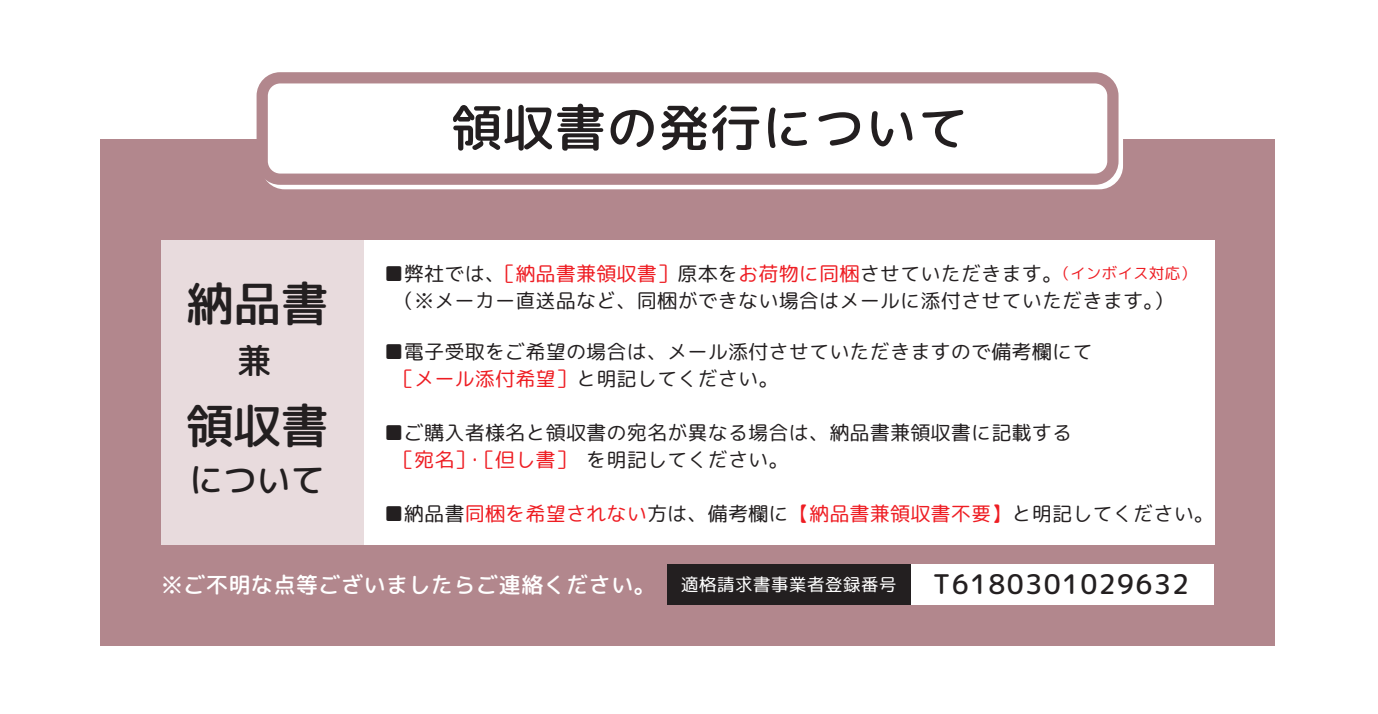
<style>
.page{position:relative;width:1378px;height:714px;background:#fff}
.page>*{position:absolute;margin:0;border:0;box-sizing:border-box;transform-origin:0 0}
.t1{font:51.75px "rounded x mgenplus 2 p medium";color:#231f20}
.t2{font:47.25px "rounded l mgenplus 1 c medium";color:#231f20}
.t3{font:33.75px "rounded l mgenplus 1 c medium";color:#231f20}
.t4{font:27px "rounded x mgenplus 2 p medium";letter-spacing:.05em;color:#231f20}
.t5{font:22.5px "rounded x mgenplus 2 p medium";color:#fff}
.t6{font:20.25px/27px "rounded x mgenplus 2 p regular";color:#231f20}
.s1{color:#ee1d23}
.s2{font-size:15.75px;color:#ee1d23}
.s3{font-family:"rounded x mgenplus 2 p regular";font-size:18px}
</style>
<div class="page">
<div style="left:100px;top:139px;width:1175px;height:506px;background:#b2878d"></div>
<div style="left:261px;top:77px;width:862px;height:112px;border:11px solid #fff;border-radius:18px"></div>
<div style="left:262px;top:78px;width:851px;height:101px;background:#fff;border-radius:18px"></div>
<div style="left:257px;top:72px;width:861px;height:113px;border:11px solid #b2878d;border-radius:18px"></div>
<div style="left:161px;top:240px;width:1053px;height:304px;background:#fff"></div>
<div style="left:161px;top:240px;width:202px;height:304px;background:#e8dbdd"></div>
<div style="left:667px;top:564px;width:547px;height:40px;background:#fff"></div>
<div style="left:667px;top:564px;width:243px;height:40px;background:#231f20"></div>
<h2 class="t2" style="left:187px;top:270px;width:143px">納品書</h2>
<h3 class="t3" style="left:237px;top:337px;width:35px">兼</h3>
<h2 class="t2" style="left:187px;top:392px;width:143px">領収書</h2>
<h3 class="t3" style="left:189px;top:455px;width:136px">について</h3>
<h1 class="t1" style="left:451px;top:91px;width:519px">領収書の発行について</h1>
<p class="t6" style="left:384px;top:260px;width:814px">■弊社では、<span class="s1">［納品書兼領収書］</span>原本を<span class="s1">お荷物に同梱</span>させていただきます。<span class="s2">（インボイス対応）</span>　（※メーカー直送品など、同梱ができない場合はメールに添付させていただきます。）</p>
<p class="t6" style="left:394px;top:338px;width:700px;text-indent:-10px">■電子受取をご希望の場合は、メール添付させていただきますので備考欄にて<span class="s1">［メール添付希望］</span>と明記してください。</p>
<p class="t6" style="left:394px;top:419px;width:680px;text-indent:-10px">■ご購入者様名と領収書の宛名が異なる場合は、納品書兼領収書に記載する<span class="s1">［宛名］・［但し書］</span>を明記してください。</p>
<p class="t6" style="left:384px;top:500px;width:832px">■納品書<span class="s1">同梱を希望されない</span>方は、備考欄に<span class="s1">【納品書兼領収書不要】</span>と明記してください。</p>
<p class="t5" style="left:161px;top:569px;width:737px">※ご不明な点等ございましたらご連絡ください。 <span class="s3">適格請求書事業者登録番号</span></p>
<h3 class="t4" style="left:933px;top:565px;width:315px">T6180301029632　　</h3>
</div>
